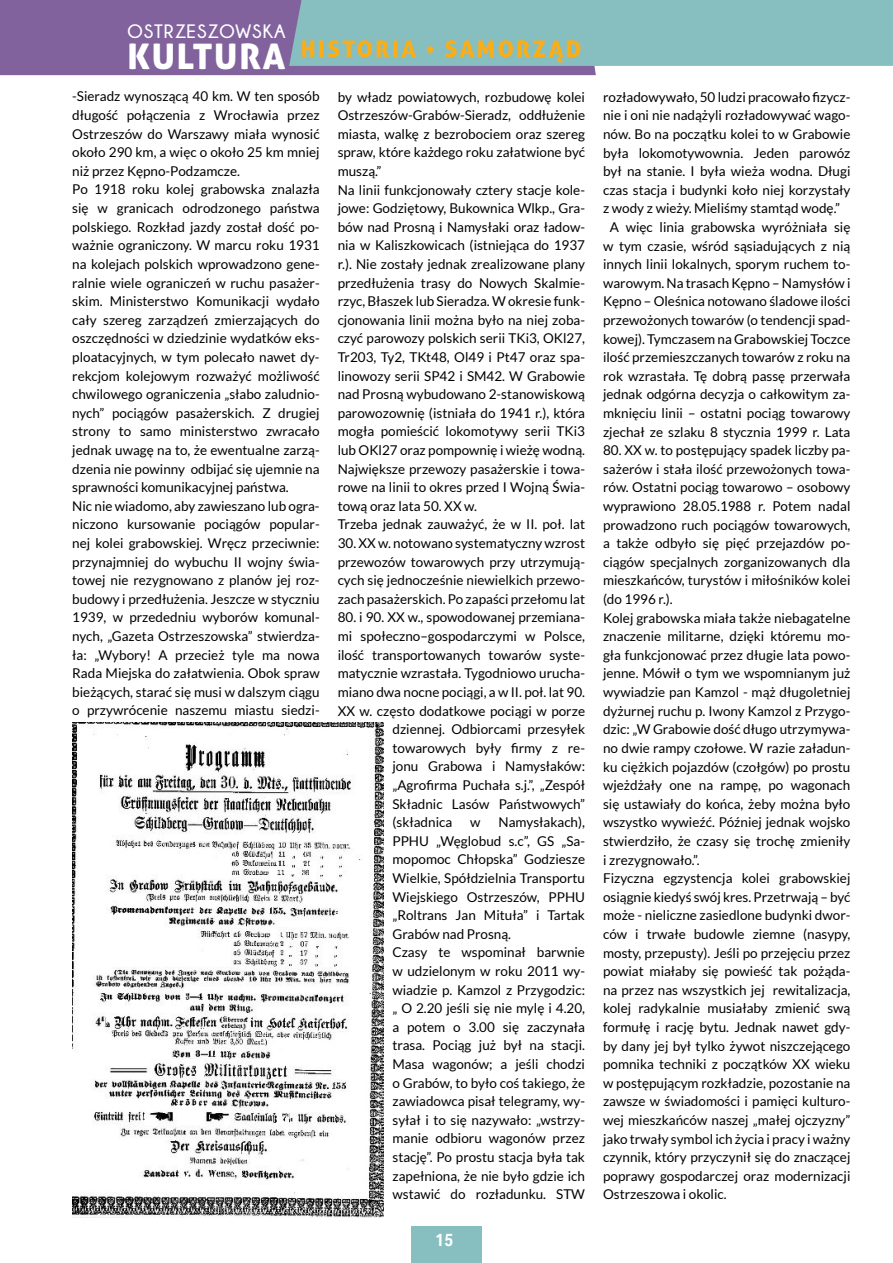
<style>
.page{position:relative;width:893px;height:1263px;background:#fff}
.page>*{position:absolute;margin:0;border:0;box-sizing:border-box;transform-origin:0 0}
.t1{font:22.8px "Aller Display";letter-spacing:.11em;color:#fbad18}
.t2{font:700 19.35px "Champagne&Limousines";letter-spacing:.045em;color:#fff}
.t3{font:300 condensed 16.5px "BMW Type";color:#fff}
.t4{font:13.5px/18.6px "Lato";color:#000}
.s1{font-size:35.25px;color:#fff}
.s2{font-family:"Bienvenue"}
</style>
<div class="page">
<svg style="left:0;top:0;width:893px;height:75px;background:#899eb5"></svg>
<img style="left:72px;top:723px;width:312px;height:494px">
<div style="left:411px;top:1226px;width:71px;height:37px;background:#87bfc0"></div>
<h2 class="t2" style="left:128px;top:21px;width:159px">OSTRZESZOWSKA</h2>
<h1 class="t1" style="left:128px;top:35px;width:455px"><span class="s1">KULTURA</span> HISTORIA <span class="s2">•</span> SAMORZĄD</h1>
<p class="t4" style="left:72px;top:87px;width:249px">-Sieradz wynoszącą 40 km. W ten sposób długość połączenia z Wrocławia przez Ostrzeszów do Warszawy miała wynosić około 290 km, a więc o około 25 km mniej niż przez Kępno-Podzamcze.<br>Po 1918 roku kolej grabowska znalazła się w granicach odrodzonego państwa polskiego. Rozkład jazdy został dość po&shy;ważnie ograniczony. W marcu roku 1931 na kolejach polskich wprowadzono gene&shy;ralnie wiele ograniczeń w ruchu pasażer&shy;skim. Ministerstwo Komunikacji wydało cały szereg zarządzeń zmierzających do oszczędności w dziedzinie wydatków eks&shy;ploatacyjnych, w tym polecało nawet dy&shy;rekcjom kolejowym rozważyć możliwość chwilowego ograniczenia „słabo zaludnio&shy;nych” pociągów pasażerskich. Z drugiej strony to samo ministerstwo zwracało jednak uwagę na to, że ewentualne zarzą&shy;dzenia nie powinny odbijać się ujemnie na sprawności komunikacyjnej państwa.<br>Nic nie wiadomo, aby zawieszano lub ogra&shy;niczono kursowanie pociągów popular&shy;nej kolei grabowskiej. Wręcz przeciwnie: przynajmniej do wybuchu II wojny świa&shy;towej nie rezygnowano z planów jej roz&shy;budowy i przedłużenia. Jeszcze w styczniu 1939, w przededniu wyborów komunal&shy;nych, „Gazeta Ostrzeszowska” stwierdza&shy;ła: „Wybory! A przecież tyle ma nowa Rada Miejska do załatwienia. Obok spraw bieżących, starać się musi w dalszym ciągu o przywrócenie naszemu miastu siedzi-</p>
<p class="t4" style="left:338px;top:87px;width:249px">by władz powiatowych, rozbudowę kolei Ostrzeszów-Grabów-Sieradz, oddłużenie miasta, walkę z bezrobociem oraz szereg spraw, które każdego roku załatwione być muszą.”<br>Na linii funkcjonowały cztery stacje kole&shy;jowe: Godziętowy, Bukownica Wlkp., Gra&shy;bów nad Prosną i Namysłaki oraz ładow&shy;nia w Kaliszkowicach (istniejąca do 1937 r.). Nie zostały jednak zrealizowane plany przedłużenia trasy do Nowych Skalmie&shy;rzyc, Błaszek lub Sieradza. W okresie funk&shy;cjonowania linii można było na niej zoba&shy;czyć parowozy polskich serii TKi3, OKl27, Tr203, Ty2, TKt48, Ol49 i Pt47 oraz spa&shy;linowozy serii SP42 i SM42. W Grabowie nad Prosną wybudowano 2-stanowiskową parowozownię (istniała do 1941 r.), która mogła pomieścić lokomotywy serii TKi3 lub OKl27 oraz pompownię i wieżę wodną.<br>Największe przewozy pasażerskie i towa&shy;rowe na linii to okres przed I Wojną Świa&shy;tową oraz lata 50. XX w.<br>Trzeba jednak zauważyć, że w II. poł. lat</p>
<p class="t4" style="left:338px;top:534px;width:249px;text-align:justify">30. XX w. notowano systematyczny wzrost przewozów towarowych przy utrzymują&shy;cych się jednocześnie niewielkich przewo&shy;zach pasażerskich. Po zapaści przełomu lat</p>
<p class="t4" style="left:338px;top:608px;width:249px">80. i 90. XX w., spowodowanej przemiana-</p>
<p class="t4" style="left:338px;top:627px;width:249px">mi społeczno–gospodarczymi w Polsce,</p>
<p class="t4" style="left:338px;top:645px;width:249px">ilość transportowanych towarów syste-</p>
<p class="t4" style="left:338px;top:664px;width:249px">matycznie wzrastała. Tygodniowo urucha-</p>
<p class="t4" style="left:338px;top:683px;width:249px">miano dwa nocne pociągi, a w II. poł. lat 90.</p>
<p class="t4" style="left:338px;top:701px;width:249px">XX w. często dodatkowe pociągi w porze</p>
<p class="t4" style="left:392px;top:720px;width:194px">dziennej. Odbiorcami przesyłek</p>
<p class="t4" style="left:392px;top:738px;width:194px">towarowych były firmy z re-</p>
<p class="t4" style="left:392px;top:757px;width:194px">jonu Grabowa i Namysłaków:</p>
<p class="t4" style="left:392px;top:776px;width:194px">„Agrofirma Puchała s.j.”, „Zespół</p>
<p class="t4" style="left:392px;top:794px;width:194px">Składnic Lasów Państwowych”</p>
<p class="t4" style="left:392px;top:813px;width:61px">(składnica</p>
<p class="t4" style="left:470px;top:813px;width:12px">w</p>
<p class="t4" style="left:392px;top:813px;width:194px;text-indent:106px">Namysłakach),<br>PPHU „Węglobud s.c”, GS „Sa&shy;mopomoc Chłopska” Godziesze<br>Wielkie, Spółdzielnia Transportu<br>Wiejskiego Ostrzeszów, PPHU „Roltrans Jan Mituła” i Tartak<br>Grabów nad Prosną.<br>Czasy te wspominał barwnie w udzielonym w roku 2011 wy&shy;wiadzie p. Kamzol z Przygodzic: „ O 2.20 jeśli się nie mylę i 4.20, a potem o 3.00 się zaczynała trasa. Pociąg już był na stacji.<br>Masa wagonów; a jeśli chodzi o Grabów, to było coś takiego, że zawiadowca pisał telegramy, wy&shy;syłał i to się nazywało: „wstrzy&shy;manie odbioru wagonów przez stację”. Po prostu stacja była tak zapełniona, że nie było gdzie ich wstawić do rozładunku. STW</p>
<p class="t3" style="left:435px;top:1229px;width:19px">15</p>
<p class="t4" style="left:603px;top:87px;width:249px">rozładowywało, 50 ludzi pracowało fizycz-</p>
<p class="t4" style="left:603px;top:106px;width:249px">nie i oni nie nadążyli rozładowywać wago-</p>
<p class="t4" style="left:603px;top:125px;width:249px">nów. Bo na początku kolei to w Grabowie</p>
<p class="t4" style="left:603px;top:143px;width:249px">była lokomotywownia. Jeden parowóz</p>
<p class="t4" style="left:603px;top:162px;width:249px">był na stanie. I była wieża wodna. Długi</p>
<p class="t4" style="left:603px;top:180px;width:249px">czas stacja i budynki koło niej korzystały</p>
<p class="t4" style="left:603px;top:199px;width:238px">z wody z wieży. Mieliśmy stamtąd wodę.”</p>
<p class="t4" style="left:610px;top:218px;width:242px">A więc linia grabowska wyróżniała się</p>
<p class="t4" style="left:603px;top:236px;width:249px">w tym czasie, wśród sąsiadujących z nią</p>
<p class="t4" style="left:603px;top:255px;width:249px">innych linii lokalnych, sporym ruchem to-</p>
<p class="t4" style="left:603px;top:273px;width:249px">warowym. Na trasach Kępno – Namysłów i</p>
<p class="t4" style="left:603px;top:292px;width:249px">Kępno – Oleśnica notowano śladowe ilości</p>
<p class="t4" style="left:603px;top:311px;width:249px">przewożonych towarów (o tendencji spad-</p>
<p class="t4" style="left:603px;top:329px;width:249px">kowej). Tymczasem na Grabowskiej Toczce</p>
<p class="t4" style="left:603px;top:348px;width:249px">ilość przemieszczanych towarów z roku na</p>
<p class="t4" style="left:603px;top:366px;width:249px">rok wzrastała. Tę dobrą passę przerwała</p>
<p class="t4" style="left:603px;top:385px;width:249px">jednak odgórna decyzja o całkowitym za-</p>
<p class="t4" style="left:603px;top:404px;width:249px">mknięciu linii – ostatni pociąg towarowy</p>
<p class="t4" style="left:603px;top:422px;width:249px">zjechał ze szlaku 8 stycznia 1999 r. Lata</p>
<p class="t4" style="left:603px;top:441px;width:249px">80. XX w. to postępujący spadek liczby pa&shy;sażerów i stała ilość przewożonych towa&shy;rów. Ostatni pociąg towarowo – osobowy wyprawiono 28.05.1988 r. Potem nadal prowadzono ruch pociągów towarowych, a także odbyło się pięć przejazdów po&shy;ciągów specjalnych zorganizowanych dla mieszkańców, turystów i miłośników kolei (do 1996 r.).<br>Kolej grabowska miała także niebagatelne znaczenie militarne, dzięki któremu mo&shy;gła funkcjonować przez długie lata powo&shy;jenne. Mówił o tym we wspomnianym już wywiadzie pan Kamzol - mąż długoletniej dyżurnej ruchu p. Iwony Kamzol z Przygo&shy;dzic: „W Grabowie dość długo utrzymywa&shy;no dwie rampy czołowe. W razie załadun&shy;ku ciężkich pojazdów (czołgów) po prostu wjeżdżały one na rampę, po wagonach się ustawiały do końca, żeby można było wszystko wywieźć. Później jednak wojsko stwierdziło, że czasy się trochę zmieniły i zrezygnowało.”.<br>Fizyczna egzystencja kolei grabowskiej osiągnie kiedyś swój kres. Przetrwają – być może - nieliczne zasiedlone budynki dwor&shy;ców i trwałe budowle ziemne (nasypy, mosty, przepusty). Jeśli po przejęciu przez powiat miałaby się powieść tak pożąda&shy;na przez nas wszystkich jej rewitalizacja, kolej radykalnie musiałaby zmienić swą formułę i rację bytu. Jednak nawet gdy&shy;by dany jej był tylko żywot niszczejącego pomnika techniki z początków XX wieku w postępującym rozkładzie, pozostanie na zawsze w świadomości i pamięci kulturo&shy;wej mieszkańców naszej „małej ojczyzny” jako trwały symbol ich życia i pracy i ważny czynnik, który przyczynił się do znaczącej poprawy gospodarczej oraz modernizacji Ostrzeszowa i okolic.</p>
</div>
